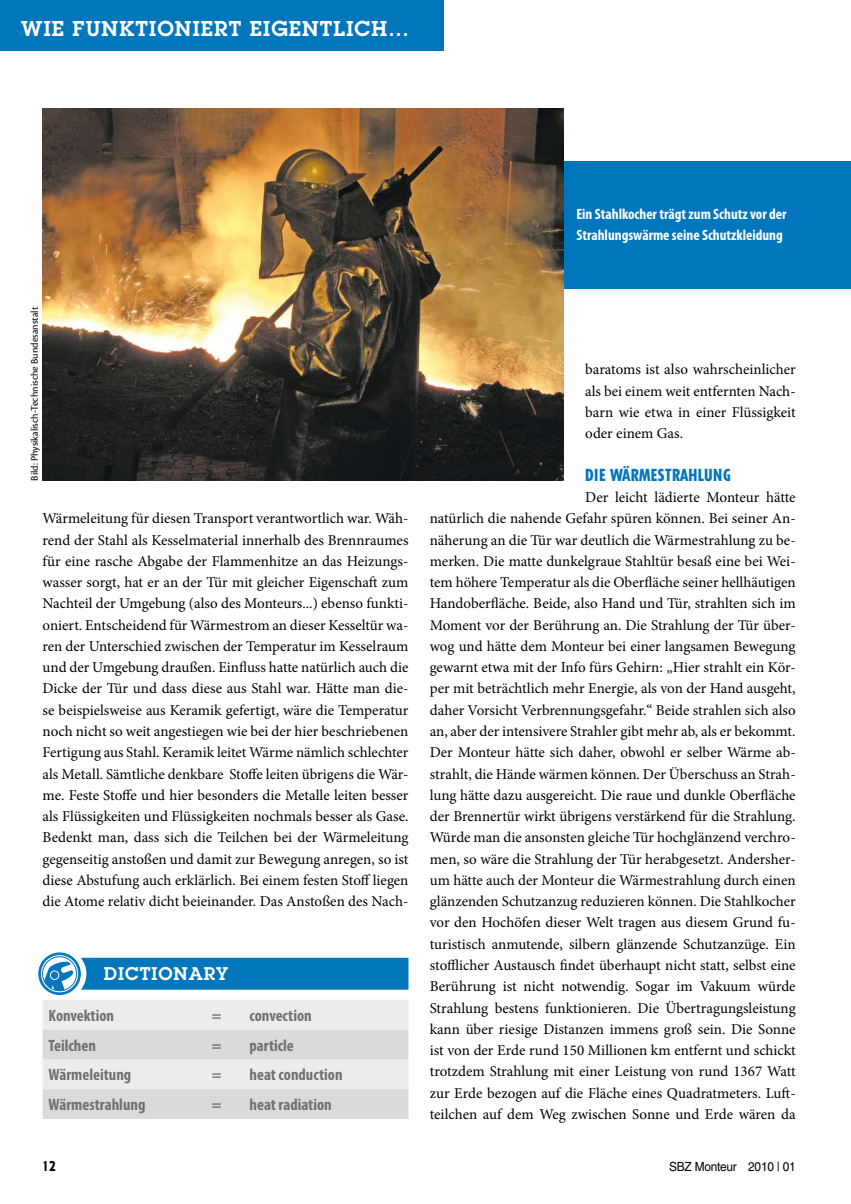
<style>
.page{position:relative;width:851px;height:1204px;background:#fff}
.page>*{position:absolute;margin:0;border:0;box-sizing:border-box;transform-origin:0 0}
.t1{font:600 21px "Lubalin Graph Std";letter-spacing:.05em;color:#fff}
.t2{font:600 18px "Lubalin Graph Std";color:#fff}
.t3{font:700 condensed 16.5px "Myriad Pro";color:#707173}
.t4{font:800 condensed 16.5px "Tempo Std";letter-spacing:.03em;color:#0076bd}
.t5{font:15px/21.3px "Minion Pro";color:#000;text-align:justify}
.t6{font:700 condensed 15px/21px "Myriad Pro";color:#fff}
.t7{font:800 condensed 13.5px "Tempo Std";color:#000}
.t8{font:12.6px "Helvetica LT Std";letter-spacing:-.02em;color:#000;scale:.94 1}
.t9{font:10.5px "Cronos Pro";color:#000}
</style>
<div class="page">
<svg style="left:40px;top:953px;width:40px;height:40px"></svg>
<div style="left:38px;top:952px;width:43px;height:42px;border:3px solid #0076bd;border-radius:50%"></div>
<svg style="left:40px;top:954px;width:39px;height:38px"></svg>
<div style="left:40px;top:954px;width:39px;height:38px;border:1px solid #0076bd;border-radius:50%"></div>
<svg style="left:43px;top:960px;width:31px;height:30px"></svg>
<div style="left:42px;top:956px;width:35px;height:35px;border:1px solid #0076bd;border-radius:50%"></div>
<div style="left:81px;top:957px;width:327px;height:32px;background:#0076bd"></div>
<div style="left:0;top:0;width:443px;height:51px;background:#0076bd"></div>
<svg style="left:43px;top:1000px;width:365px;height:118px;background:#e2e3e4"></svg>
<div style="left:563px;top:162px;width:287px;height:127px;background:#0076bd"></div>
<img style="left:43px;top:109px;width:521px;height:371px">
<h1 class="t1" style="left:21px;top:15px;width:389px">WIE FUNKTIONIERT EIGENTLICH…</h1>
<p class="t6" style="left:576px;top:203px;width:212px">Ein Stahlkocher trägt zum Schutz vor der<br>Strahlungs-wärme seine Schutzkleidung</p>
<p class="t9" style="left:29px;top:480px;width:175px;rotate:-90deg">Bild: Physikalisch-Technische Bundesanstalt</p>
<p class="t5" style="left:43px;top:508px;width:367px">Wärmeleitung für diesen Transport verantwortlich war. Wäh&shy;rend der Stahl als Kesselmaterial innerhalb des Brennraumes für eine rasche Abgabe der Flammenhitze an das Heizungs&shy;wasser sorgt, hat er an der Tür mit gleicher Eigenschaft zum Nachteil der Umgebung (also des Monteurs...) ebenso funkti&shy;oniert. Entscheidend für Wärmestrom an dieser Kesseltür wa&shy;ren der Unterschied zwischen der Temperatur im Kesselraum und der Umgebung draußen. Einfluss hatte natürlich auch die Dicke der Tür und dass diese aus Stahl war. Hätte man die&shy;se beispielsweise aus Keramik gefertigt, wäre die Temperatur noch nicht so weit angestiegen wie bei der hier beschriebenen Fertigung aus Stahl. Keramik leitet Wärme nämlich schlechter als Metall. Sämtliche denkbare Stoffe leiten übrigens die Wär&shy;me. Feste Stoffe und hier besonders die Metalle leiten besser als Flüssigkeiten und Flüssigkeiten nochmals besser als Gase.<br>Bedenkt man, dass sich die Teilchen bei der Wärmeleitung gegenseitig anstoßen und damit zur Bewegung anregen, so ist diese Abstufung auch erklärlich. Bei einem festen Stoff liegen die Atome relativ dicht beieinander. Das Anstoßen des Nach-</p>
<p class="t2" style="left:104px;top:961px;width:28px">DICTIONAR</p>
<p class="t2" style="left:216px;top:961px;width:14px">Y</p>
<p class="t3" style="left:49px;top:1004px;width:67px">Konvektion</p>
<p class="t3" style="left:212px;top:1004px;width:11px">=</p>
<p class="t3" style="left:249px;top:1004px;width:64px">convection</p>
<p class="t3" style="left:49px;top:1034px;width:49px">Teilchen</p>
<p class="t3" style="left:212px;top:1034px;width:11px">=</p>
<p class="t3" style="left:249px;top:1034px;width:46px">particle</p>
<p class="t3" style="left:49px;top:1064px;width:84px">Wärmeleitung</p>
<p class="t3" style="left:212px;top:1064px;width:11px">=</p>
<p class="t3" style="left:249px;top:1064px;width:94px">heat conduction</p>
<p class="t3" style="left:49px;top:1094px;width:98px">Wärmestrahlung</p>
<p class="t3" style="left:212px;top:1094px;width:11px">=</p>
<p class="t3" style="left:249px;top:1094px;width:84px">heat radiation</p>
<p class="t5" style="left:585px;top:359px;width:212px">baratoms ist also wahrscheinlicher als bei einem weit entfernten Nach&shy;barn wie etwa in einer Flüssigkeit oder einem Gas.</p>
<p class="t4" style="left:585px;top:464px;width:147px">DIE WÄRMESTRAHLUNG</p>
<p class="t5" style="left:429px;top:486px;width:367px;text-indent:155px">Der leicht lädierte Monteur hätte natürlich die nahende Gefahr spüren können. Bei seiner An&shy;näherung an die Tür war deutlich die Wärmestrahlung zu be&shy;merken. Die matte dunkelgraue Stahltür besaß eine bei Wei&shy;tem höhere Temperatur als die Oberfläche seiner hellhäutigen Handoberfläche. Beide, also Hand und Tür, strahlten sich im Moment vor der Berührung an. Die Strahlung der Tür über&shy;wog und hätte dem Monteur bei einer langsamen Bewegung gewarnt etwa mit der Info fürs Gehirn: „Hier strahlt ein Kör&shy;per mit beträchtlich mehr Energie, als von der Hand ausgeht, daher Vorsicht Verbrennungsgefahr.“ Beide strahlen sich also an, aber der intensivere Strahler gibt mehr ab, als er bekommt.<br>Der Monteur hätte sich daher, obwohl er selber Wärme ab&shy;strahlt, die Hände wärmen können. Der Überschuss an Strah&shy;lung hätte dazu ausgereicht. Die raue und dunkle Oberfläche der Brennertür wirkt übrigens verstärkend für die Strahlung.<br>Würde man die ansonsten gleiche Tür hochglänzend verchro&shy;men, so wäre die Strahlung der Tür herabgesetzt. Andersher&shy;um hätte auch der Monteur die Wärmestrahlung durch einen glänzenden Schutzanzug reduzieren können. Die Stahlkocher vor den Hochöfen dieser Welt tragen aus diesem Grund fu&shy;turistisch anmutende, silbern glänzende Schutzanzüge. Ein stofflicher Austausch findet überhaupt nicht statt, selbst eine Berührung ist nicht notwendig. Sogar im Vakuum würde Strahlung bestens funktionieren. Die Übertragungsleistung kann über riesige Distanzen immens groß sein. Die Sonne ist von der Erde rund 150 Millionen km entfernt und schickt trotzdem Strahlung mit einer Leistung von rund 1367 Watt zur Erde bezogen auf die Fläche eines Quadratmeters. Luft&shy;teilchen auf dem Weg zwischen Sonne und Erde wären da</p>
<p class="t7" style="left:43px;top:1157px;width:14px">12</p>
<p class="t8" style="left:669px;top:1158px;width:136px">SBZ Monteur 2010 | 01</p>
</div>
